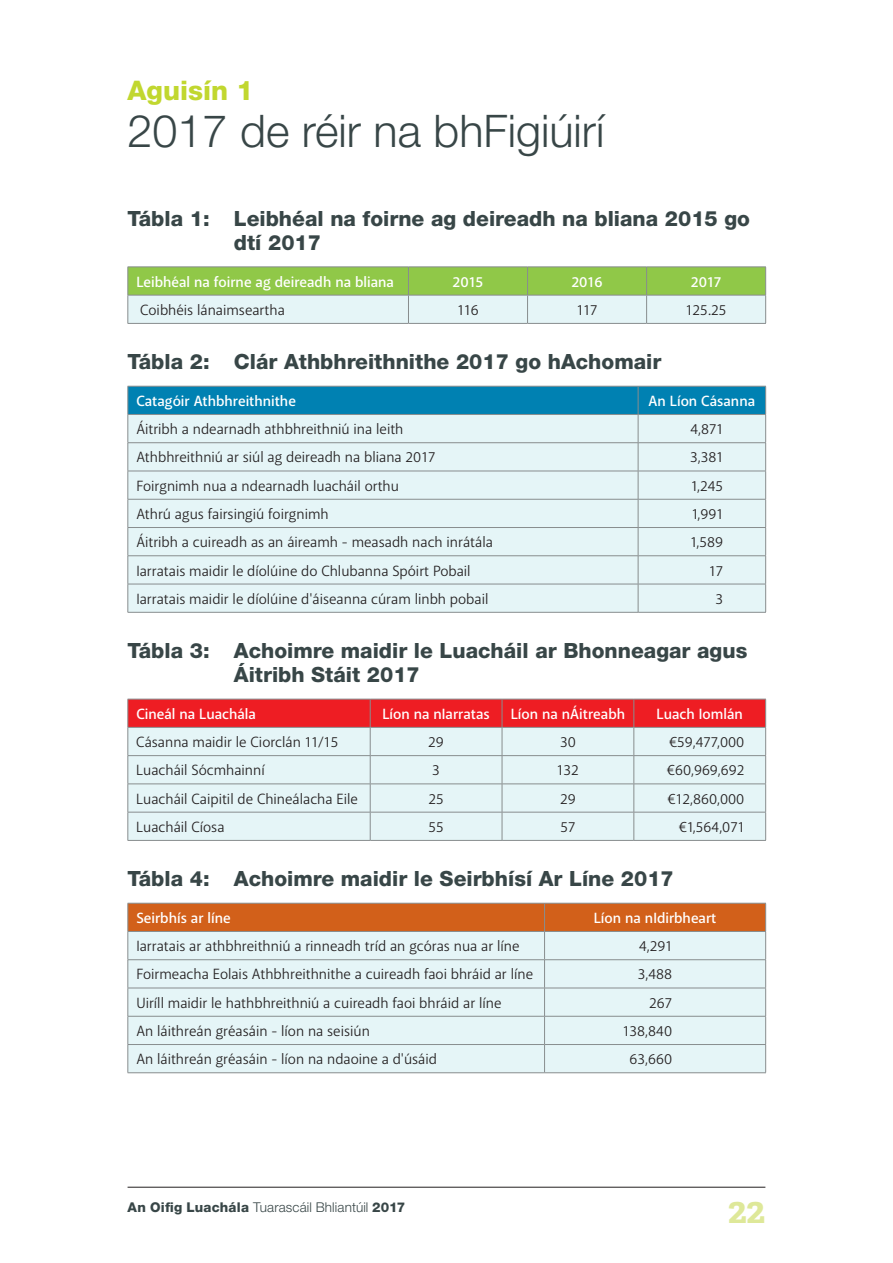
<style>
.page{position:relative;width:893px;height:1263px;background:#fff}
.page>*{position:absolute;margin:0;border:0;box-sizing:border-box;transform-origin:0 0}
.t1{font:300 45px "Helvetica Neue LT Std";color:#384647}
.t2{font:700 36px "Adelle PE";color:#dee899}
.t3{font:800 27px "Helvetica Neue LT Std";color:#c1d72f}
.t4{font:800 21px/24px "Helvetica Neue LT Std";color:#384647}
.t5{font:15px "Akagi";color:#231f20}
.t6{font:600 15px "Akagi";color:#fff}
.t7{font:300 13.5px "Helvetica Neue LT Std";letter-spacing:.01em;color:#384647}
.s1{font-weight:800}
</style>
<div class="page">
<hr style="left:128px;top:1187px;width:637px;height:1px;background:#231f20">
<hr style="left:128px;top:323px;width:280px;height:1px;background:#888d8e">
<hr style="left:408px;top:323px;width:120px;height:1px;background:#888d8e">
<hr style="left:528px;top:323px;width:119px;height:1px;background:#888d8e">
<hr style="left:647px;top:323px;width:119px;height:1px;background:#888d8e">
<svg style="left:128px;top:267px;width:638px;height:56px;background:#b9dc9e"></svg>
<hr style="left:128px;top:295px;width:280px;height:1px;background:#888d8e">
<hr style="left:408px;top:295px;width:120px;height:1px;background:#888d8e">
<hr style="left:528px;top:295px;width:119px;height:1px;background:#888d8e">
<hr style="left:647px;top:295px;width:119px;height:1px;background:#888d8e">
<hr style="left:128px;top:612px;width:510px;height:1px;background:#888d8e">
<hr style="left:638px;top:612px;width:128px;height:1px;background:#888d8e">
<svg style="left:128px;top:386px;width:638px;height:226px;background:#c5e3ea"></svg>
<hr style="left:128px;top:840px;width:242px;height:1px;background:#888d8e">
<hr style="left:370px;top:840px;width:132px;height:1px;background:#888d8e">
<hr style="left:502px;top:840px;width:132px;height:1px;background:#888d8e">
<hr style="left:634px;top:840px;width:132px;height:1px;background:#888d8e">
<svg style="left:128px;top:699px;width:638px;height:141px;background:#ddc3c6"></svg>
<hr style="left:128px;top:1072px;width:417px;height:1px;background:#888d8e">
<hr style="left:545px;top:1072px;width:221px;height:1px;background:#888d8e">
<svg style="left:128px;top:903px;width:638px;height:169px;background:#ded9cf"></svg>
<h3 class="t3" style="left:128px;top:74px;width:128px">Aguisín 1</h3>
<h1 class="t1" style="left:128px;top:103px;width:478px">2017 de réir na bhFigiúirí</h1>
<h3 class="t4" style="left:234px;top:206px;width:518px;text-indent:-106px">Tábla 1: Leibhéal na foirne ag deireadh na bliana 2015 go dtí 2017</h3>
<p class="t6" style="left:136px;top:272px;width:259px">Leibhéal na foirne ag deireadh na bliana</p>
<p class="t6" style="left:452px;top:272px;width:33px">2015</p>
<p class="t6" style="left:571px;top:272px;width:33px">2016</p>
<p class="t6" style="left:691px;top:272px;width:32px">2017</p>
<p class="t5" style="left:140px;top:301px;width:146px">Coibhéis lánaimseartha</p>
<p class="t5" style="left:457px;top:301px;width:23px">116</p>
<p class="t5" style="left:577px;top:301px;width:22px">117</p>
<p class="t5" style="left:686px;top:301px;width:42px">125.25</p>
<h3 class="t4" style="left:128px;top:349px;width:535px">Tábla 2: Clár Athbhreithnithe 2017 go hAchomair</h3>
<p class="t6" style="left:136px;top:392px;width:161px">Catagóir Athbhreithnithe</p>
<p class="t6" style="left:649px;top:392px;width:108px">An Líon Cásanna</p>
<p class="t5" style="left:136px;top:420px;width:269px">Áitribh a ndearnadh athbhreithniú ina leith</p>
<p class="t5" style="left:690px;top:420px;width:34px">4,871</p>
<p class="t5" style="left:136px;top:448px;width:301px">Athbhreithniú ar siúl ag deireadh na bliana 2017</p>
<p class="t5" style="left:690px;top:448px;width:35px">3,381</p>
<p class="t5" style="left:136px;top:477px;width:264px">Foirgnimh nua a ndearnadh luacháil orthu</p>
<p class="t5" style="left:691px;top:477px;width:34px">1,245</p>
<p class="t5" style="left:136px;top:505px;width:194px">Athrú agus fairsingiú foirgnimh</p>
<p class="t5" style="left:692px;top:505px;width:33px">1,991</p>
<p class="t5" style="left:136px;top:533px;width:358px">Áitribh a cuireadh as an áireamh - measadh nach inrátála</p>
<p class="t5" style="left:691px;top:533px;width:34px">1,589</p>
<p class="t5" style="left:136px;top:561px;width:336px">Iarratais maidir le díolúine do Chlubanna Spóirt Pobail</p>
<p class="t5" style="left:709px;top:561px;width:15px">17</p>
<p class="t5" style="left:136px;top:590px;width:354px">Iarratais maidir le díolúine d'áiseanna cúram linbh pobail</p>
<p class="t5" style="left:715px;top:590px;width:9px">3</p>
<h3 class="t4" style="left:234px;top:638px;width:515px;text-indent:-106px">Tábla 3: Achoimre maidir le Luacháil ar Bhonneagar agus<br>Áitribh Stáit 2017</h3>
<p class="t6" style="left:136px;top:705px;width:121px">Cineál na Luachála</p>
<p class="t6" style="left:382px;top:705px;width:109px">Líon na nIarratas</p>
<p class="t6" style="left:511px;top:705px;width:116px">Líon na nÁitreabh</p>
<p class="t6" style="left:657px;top:705px;width:88px">Luach Iomlán</p>
<p class="t5" style="left:136px;top:733px;width:204px">Cásanna maidir le Ciorclán 11/15</p>
<p class="t5" style="left:428px;top:733px;width:17px">29</p>
<p class="t5" style="left:560px;top:733px;width:17px">30</p>
<p class="t5" style="left:669px;top:733px;width:77px">€59,477,000</p>
<p class="t5" style="left:136px;top:761px;width:130px">Luacháil Sócmhainní</p>
<p class="t5" style="left:432px;top:761px;width:9px">3</p>
<p class="t5" style="left:557px;top:761px;width:24px">132</p>
<p class="t5" style="left:667px;top:761px;width:79px">€60,969,692</p>
<p class="t5" style="left:136px;top:789px;width:223px">Luacháil Caipitil de Chineálacha Eile</p>
<p class="t5" style="left:428px;top:789px;width:17px">25</p>
<p class="t5" style="left:560px;top:789px;width:17px">29</p>
<p class="t5" style="left:667px;top:789px;width:78px">€12,860,000</p>
<p class="t5" style="left:136px;top:818px;width:90px">Luacháil Cíosa</p>
<p class="t5" style="left:428px;top:818px;width:17px">55</p>
<p class="t5" style="left:560px;top:818px;width:16px">57</p>
<p class="t5" style="left:679px;top:818px;width:67px">€1,564,071</p>
<h3 class="t4" style="left:128px;top:866px;width:548px">Tábla 4: Achoimre maidir le Seirbhísí Ar Líne 2017</h3>
<p class="t6" style="left:136px;top:909px;width:96px">Seirbhís ar líne</p>
<p class="t6" style="left:594px;top:909px;width:124px">Líon na nIdirbheart</p>
<p class="t5" style="left:136px;top:937px;width:385px">Iarratais ar athbhreithniú a rinneadh tríd an gcóras nua ar líne</p>
<p class="t5" style="left:639px;top:937px;width:35px">4,291</p>
<p class="t5" style="left:136px;top:965px;width:398px">Foirmeacha Eolais Athbhreithnithe a cuireadh faoi bhráid ar líne</p>
<p class="t5" style="left:638px;top:965px;width:36px">3,488</p>
<p class="t5" style="left:136px;top:993px;width:367px">Uiríll maidir le hathbhreithniú a cuireadh faoi bhráid ar líne</p>
<p class="t5" style="left:649px;top:993px;width:24px">267</p>
<p class="t5" style="left:136px;top:1022px;width:235px">An láithreán gréasáin - líon na seisiún</p>
<p class="t5" style="left:623px;top:1022px;width:51px">138,840</p>
<p class="t5" style="left:136px;top:1050px;width:302px">An láithreán gréasáin - líon na ndaoine a d'úsáid</p>
<p class="t5" style="left:630px;top:1050px;width:44px">63,660</p>
<p class="t7" style="left:128px;top:1198px;width:279px"><span class="s1">An Oifig Luachála</span> Tuarascáil Bhliantúil <span class="s1">2017</span></p>
<h2 class="t2" style="left:728px;top:1184px;width:39px">22</h2>
</div>
